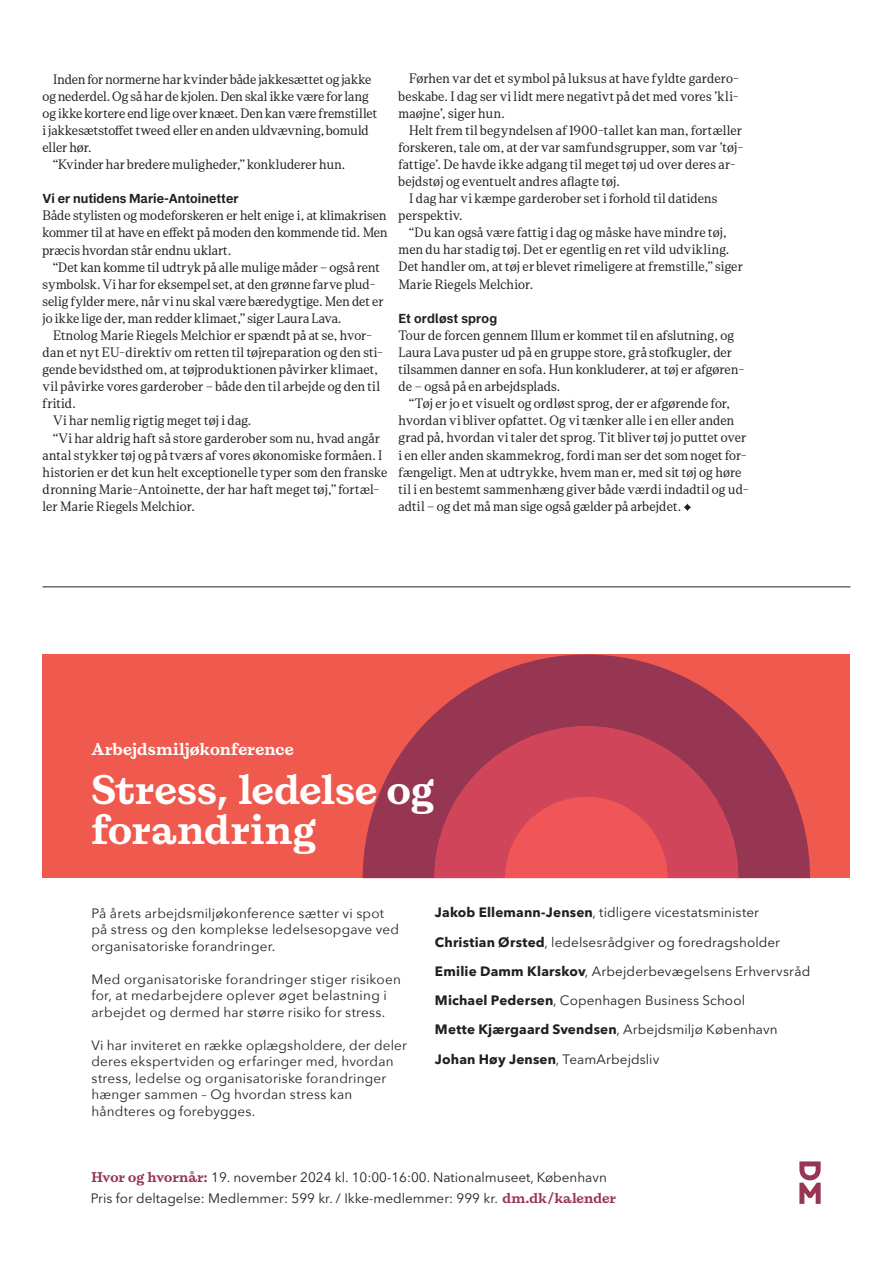
<style>
.page{position:relative;width:893px;height:1263px;background:#fff}
.page>*{position:absolute;margin:0;border:0;box-sizing:border-box;transform-origin:0 0}
.t1{font:700 41.85px/39.3px "DM";color:#fff}
.t2{font:700 17.1px "DM";letter-spacing:.005em;color:#fff}
.t3{font:13.5px/16.5px "Avenir Next";letter-spacing:.015em;color:#231f20}
.t4{font:13.5px/29.2px "Avenir Next LT Pro";color:#231f20}
.BRØD_IND{font:300 13.2px/17.1px "Denton Text";letter-spacing:.005em;color:#231f20}
.BRØD_UD{font:300 13.2px/17.1px "Denton Text";color:#231f20;text-align:justify}
.MELLEMRUBRIK{font:600 13.2px "Scoop";letter-spacing:.005em;color:#231f20}
.s1{font-weight:700}
.s2{font-family:"DM";font-weight:700;font-size:14.25px;color:#973652}
</style>
<div class="page">
<svg style="left:799px;top:1161px;width:22px;height:43px"></svg>
<div style="left:43px;top:654px;width:807px;height:224px;background:#f0594d"></div>
<svg style="left:363px;top:654px;width:447px;height:224px;fill:#973652"></svg>
<svg style="left:434px;top:726px;width:304px;height:152px;fill:#d0455a"></svg>
<svg style="left:505px;top:797px;width:163px;height:81px"></svg>
<svg style="left:684px;top:503px;width:7px;height:8px"></svg>
<hr style="left:43px;top:586px;width:807px;height:1px;background:#231f20">
<p class="BRØD_IND" style="left:43px;top:70px;width:336px;text-indent:11px">Inden for normerne har kvinder både jakkesættet og jakke og nederdel. Og så har de kjolen. Den skal ikke være for lang og ikke kortere end lige over knæet. Den kan være fremstillet i jakkesætstoffet tweed eller en anden uldvævning, bomuld eller hør.</p>
<p class="BRØD_IND" style="left:53px;top:155px;width:294px">“Kvinder har bredere muligheder,” konkluderer hun.</p>
<p class="MELLEMRUBRIK" style="left:43px;top:191px;width:198px">Vi er nutidens Marie-Antoinetter</p>
<p class="BRØD_UD" style="left:43px;top:207px;width:347px">Både stylisten og modeforskeren er helt enige i, at klimakrisen kommer til at have en effekt på moden den kommende tid. Men præcis hvordan står endnu uklart.</p>
<p class="BRØD_IND" style="left:43px;top:258px;width:343px;text-indent:11px">“Det kan komme til udtryk på alle mulige måder – også rent symbolsk. Vi har for eksempel set, at den grønne farve plud&shy;selig fylder mere, når vi nu skal være bæredygtige. Men det er jo ikke lige der, man redder klimaet,” siger Laura Lava.</p>
<p class="BRØD_IND" style="left:43px;top:326px;width:342px;text-indent:11px">Etnolog Marie Riegels Melchior er spændt på at se, hvor&shy;dan et nyt EU-direktiv om retten til tøjreparation og den sti&shy;gende bevidsthed om, at tøjproduktionen påvirker klimaet, vil påvirke vores garderober – både den til arbejde og den til fritid.</p>
<p class="BRØD_IND" style="left:53px;top:412px;width:200px">Vi har nemlig rigtig meget tøj i dag.</p>
<p class="BRØD_IND" style="left:43px;top:429px;width:346px;text-indent:11px">“Vi har aldrig haft så store garderober som nu, hvad angår antal stykker tøj og på tværs af vores økonomiske formåen. I historien er det kun helt exceptionelle typer som den franske dronning Marie-Antoinette, der har haft meget tøj,” fortæl&shy;ler Marie Riegels Melchior.</p>
<p class="BRØD_IND" style="left:399px;top:70px;width:342px;text-align:justify;text-indent:11px">Førhen var det et symbol på luksus at have fyldte gardero&shy;beskabe. I dag ser vi lidt mere negativt på det med vores ’kli&shy;maøjne’, siger hun.</p>
<p class="BRØD_IND" style="left:399px;top:121px;width:346px;text-indent:11px">Helt frem til begyndelsen af 1900-tallet kan man, fortæller forskeren, tale om, at der var samfundsgrupper, som var ’tøj&shy;fattige’. De havde ikke adgang til meget tøj ud over deres ar&shy;bejdstøj og eventuelt andres aflagte tøj.</p>
<p class="BRØD_IND" style="left:399px;top:190px;width:320px;text-indent:11px">I dag har vi kæmpe garderober set i forhold til datidens perspektiv.</p>
<p class="BRØD_IND" style="left:399px;top:224px;width:346px;text-indent:11px">“Du kan også være fattig i dag og måske have mindre tøj, men du har stadig tøj. Det er egentlig en ret vild udvikling.<br>Det handler om, at tøj er blevet rimeligere at fremstille,” siger Marie Riegels Melchior.</p>
<p class="MELLEMRUBRIK" style="left:399px;top:310px;width:100px">Et ordløst sprog</p>
<p class="BRØD_UD" style="left:399px;top:326px;width:347px;text-align:left">Tour de forcen gennem Illum er kommet til en afslutning, og Laura Lava puster ud på en gruppe store, grå stofkugler, der tilsammen danner en sofa. Hun konkluderer, at tøj er afgøren&shy;de – også på en arbejdsplads.</p>
<p class="BRØD_IND" style="left:399px;top:395px;width:352px;text-indent:11px">“Tøj er jo et visuelt og ordløst sprog, der er afgørende for, hvordan vi bliver opfattet. Og vi tænker alle i en eller anden grad på, hvordan vi taler det sprog. Tit bliver tøj jo puttet over i en eller anden skammekrog, fordi man ser det som noget for&shy;fængeligt. Men at udtrykke, hvem man er, med sit tøj og høre til i en bestemt sammenhæng giver både værdi indadtil og ud&shy;adtil – og det må man sige også gælder på arbejdet.</p>
<p class="t2" style="left:91px;top:738px;width:204px">Arbejdsmiljøkonference</p>
<p class="t1" style="left:91px;top:770px;width:344px">Stress, ledelse og forandring</p>
<p class="t3" style="left:91px;top:904px;width:309px">På årets arbejdsmiljøkonference sætter vi spot på stress og den komplekse ledelsesopgave ved organisatoriske forandringer.</p>
<p class="t3" style="left:91px;top:970px;width:311px">Med organisatoriske forandringer stiger risikoen for, at medarbejdere oplever øget belastning i arbejdet og dermed har større risiko for stress.</p>
<p class="t3" style="left:91px;top:1036px;width:317px">Vi har inviteret en række oplægsholdere, der deler deres ekspertviden og erfaringer med, hvordan stress, ledelse og organisatoriske forandringer hænger sammen – Og hvordan stress kan håndteres og forebygges.</p>
<p class="t4" style="left:435px;top:898px;width:377px"><span class="s1">Jakob Ellemann-Jensen</span>, tidligere vicestatsminister <span class="s1">Christian Ørsted</span>, ledelsesrådgiver og foredragsholder <span class="s1">Emilie Damm Klarskov</span>, Arbejderbevægelsens Erhvervsråd <span class="s1">Michael Pedersen</span>, Copenhagen Business School<br><span class="s1">Mette Kjærgaard Svendsen</span>, Arbejdsmiljø København <span class="s1">Johan Høy Jensen</span>, TeamArbejdsliv</p>
<p class="t4" style="left:91px;top:1167px;width:527px;line-height:20.9px"><span class="s2">Hvor og hvornår:</span> 19. november 2024 kl. 10:00-16:00. Nationalmuseet, København<br>Pris for deltagelse: Medlemmer: 599 kr. / Ikke-medlemmer: 999 kr. <span class="s2">dm.dk/kalender</span></p>
</div>
